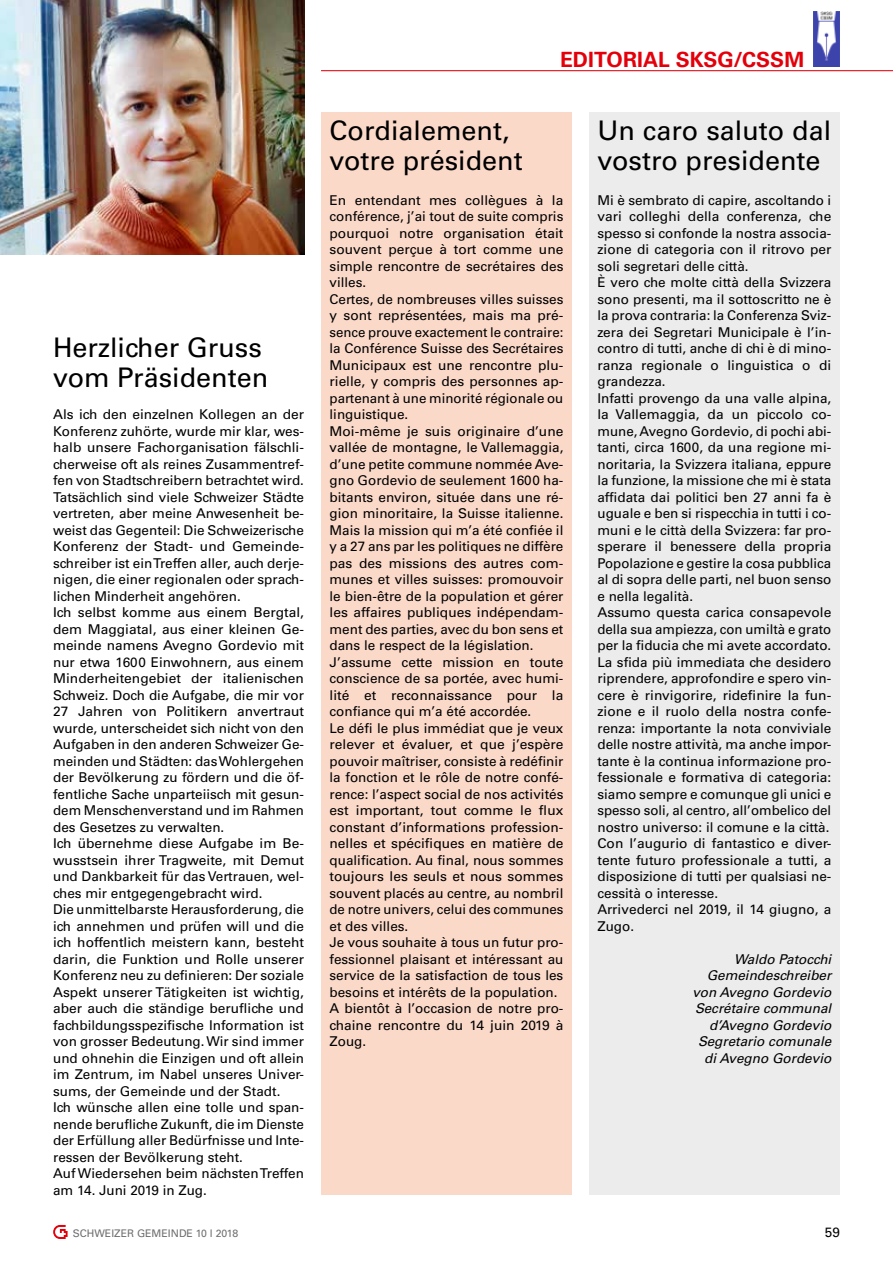
<style>
.page{position:relative;width:893px;height:1263px;background:#fff}
.page>*{position:absolute;margin:0;border:0;box-sizing:border-box;transform-origin:0 0}
.t1{font:27px/30px "Univers LT Std";color:#000}
.t2{font:700 21px "Univers LT Std";color:#e3000b}
.t3{font:13.5px/16.5px "Univers LT Std";color:#000}
.t4{font:italic 13.5px/16.5px "Univers LT Std";color:#000;text-align:right}
.t5{font:10.5px "Univers LT Std";color:#6e6e6e}
</style>
<div class="page">
<svg style="left:53px;top:1225px;width:15px;height:14px"></svg>
<hr style="left:321px;top:70px;width:572px;height:1px;background:#e3000b">
<div style="left:589px;top:112px;width:251px;height:1083px;background:#ececec"></div>
<div style="left:321px;top:112px;width:251px;height:1083px;background:#fbd9c9"></div>
<img style="left:0;top:0;width:304px;height:254px">
<img style="left:813px;top:11px;width:27px;height:56px">
<h1 class="t1" style="left:53px;top:332px;width:217px">Herzlicher Gruss vom Präsidenten</h1>
<p class="t3" style="left:53px;top:406px;width:252px">Als ich den einzelnen Kollegen an der Konferenz zuhörte, wurde mir klar, wes&shy;halb unsere Fachorganisation fälschli&shy;cherweise oft als reines Zusammentref&shy;fen von Stadtschreibern betrachtet wird.<br>Tatsächlich sind viele Schweizer Städte vertreten, aber meine Anwesenheit be&shy;weist das Gegenteil: Die Schweizerische Konferenz der Stadt- und Gemeinde&shy;schreiber ist ein Treffen aller, auch derje&shy;nigen, die einer regionalen oder sprach&shy;lichen Minderheit angehören.<br>Ich selbst komme aus einem Bergtal, dem Maggiatal, aus einer kleinen Ge&shy;meinde namens Avegno Gordevio mit nur etwa 1600 Einwohnern, aus einem Minderheitengebiet der italienischen Schweiz. Doch die Aufgabe, die mir vor 27 Jahren von Politikern anvertraut wurde, unterscheidet sich nicht von den Aufgaben in den anderen Schweizer Ge&shy;meinden und Städten: das Wohlergehen der Bevölkerung zu fördern und die öf&shy;fentliche Sache unparteiisch mit gesun&shy;dem Menschenverstand und im Rahmen des Gesetzes zu verwalten.<br>Ich übernehme diese Aufgabe im Be&shy;wusstsein ihrer Tragweite, mit Demut und Dankbarkeit für das Vertrauen, wel&shy;ches mir entgegengebracht wird.<br>Die unmittelbarste Herausforderung, die ich annehmen und prüfen will und die ich hoffentlich meistern kann, besteht darin, die Funktion und Rolle unserer Konferenz neu zu definieren: Der soziale Aspekt unserer Tätigkeiten ist wichtig, aber auch die ständige berufliche und fachbildungsspezifische Information ist von grosser Bedeutung. Wir sind immer und ohnehin die Einzigen und oft allein im Zentrum, im Nabel unseres Univer&shy;sums, der Gemeinde und der Stadt.<br>Ich wünsche allen eine tolle und span&shy;nende berufliche Zukunft, die im Dienste der Erfüllung aller Bedürfnisse und Inte&shy;ressen der Bevölkerung steht.<br>Auf Wiedersehen beim nächsten Treffen am 14. Juni 2019 in Zug.</p>
<h2 class="t2" style="left:560px;top:47px;width:246px">EDITORIAL SKSG/CSSM</h2>
<h1 class="t1" style="left:330px;top:116px;width:195px">Cordialement, votre président</h1>
<p class="t3" style="left:330px;top:192px;width:235px">En entendant mes collègues à la conférence, j’ai tout de suite compris pourquoi notre organisation était souvent perçue à tort comme une simple rencontre de secrétaires des villes.<br>Certes, de nombreuses villes suisses y sont représentées, mais ma pré&shy;sence prouve exactement le contraire: la Conférence Suisse des Secrétaires Municipaux est une rencontre plu&shy;rielle, y compris des personnes ap&shy;partenant à une minorité régionale ou linguistique.<br>Moi-même je suis originaire d’une vallée de montagne, le Vallemaggia, d’une petite commune nommée Ave&shy;gno Gordevio de seulement 1600 ha&shy;bitants environ, située dans une ré&shy;gion minoritaire, la Suisse italienne.<br>Mais la mission qui m’a été confiée il y a 27 ans par les politiques ne diffère pas des missions des autres com&shy;munes et villes suisses: promouvoir le bien-être de la population et gérer les affaires publiques indépendam&shy;ment des parties, avec du bon sens et dans le respect de la législation.<br>J’assume cette mission en toute conscience de sa portée, avec humi&shy;lité et reconnaissance pour la confiance qui m’a été accordée.<br>Le défi le plus immédiat que je veux relever et évaluer, et que j’espère pouvoir maîtriser, consiste à redéfinir la fonction et le rôle de notre confé&shy;rence: l’aspect social de nos activités est important, tout comme le flux constant d’informations profession&shy;nelles et spécifiques en matière de qualification. Au final, nous sommes toujours les seuls et nous sommes souvent placés au centre, au nombril de notre univers, celui des communes et des villes.<br>Je vous souhaite à tous un futur pro&shy;fessionnel plaisant et intéressant au service de la satisfaction de tous les besoins et intérêts de la population.<br>A bientôt à l’occasion de notre pro&shy;chaine rencontre du 14 juin 2019 à Zoug.</p>
<h1 class="t1" style="left:597px;top:116px;width:235px">Un caro saluto dal vostro presidente</h1>
<p class="t3" style="left:597px;top:192px;width:235px">Mi è sembrato di capire, ascoltando i vari colleghi della conferenza, che spesso si confonde la nostra associa&shy;zione di categoria con il ritrovo per soli segretari delle città.<br>È vero che molte città della Svizzera sono presenti, ma il sottoscritto ne è la prova contraria: la Conferenza Sviz&shy;zera dei Segretari Municipale è l’in&shy;contro di tutti, anche di chi è di mino&shy;ranza regionale o linguistica o di grandezza.<br>Infatti provengo da una valle alpina, la Vallemaggia, da un piccolo co&shy;mune, Avegno Gordevio, di pochi abi&shy;tanti, circa 1600, da una regione mi&shy;noritaria, la Svizzera italiana, eppure la funzione, la missione che mi è stata affidata dai politici ben 27 anni fa è uguale e ben si rispecchia in tutti i co&shy;muni e le città della Svizzera: far pro&shy;sperare il benessere della propria Popolazione e gestire la cosa pubblica al di sopra delle parti, nel buon senso e nella legalità.<br>Assumo questa carica consapevole della sua ampiezza, con umiltà e grato per la fiducia che mi avete accordato.<br>La sfida più immediata che desidero riprendere, approfondire e spero vin&shy;cere è rinvigorire, ridefinire la fun&shy;zione e il ruolo della nostra confe&shy;renza: importante la nota conviviale delle nostre attività, ma anche impor&shy;tante è la continua informazione pro&shy;fessionale e formativa di categoria: siamo sempre e comunque gli unici e spesso soli, al centro, all’ombelico del nostro universo: il comune e la città.<br>Con l’augurio di fantastico e diver&shy;tente futuro professionale a tutti, a disposizione di tutti per qualsiasi ne&shy;cessità o interesse.<br>Arrivederci nel 2019, il 14 giugno, a Zugo.</p>
<p class="t4" style="left:692px;top:951px;width:140px">Waldo Patocchi<br>Gemeindeschreiber von Avegno Gordevio<br>Secrétaire communal d’Avegno Gordevio<br>Segretario comunale di Avegno Gordevio</p>
<p class="t5" style="left:73px;top:1227px;width:167px">SCHWEIZER GEMEINDE 10 l 2018</p>
<p class="t3" style="left:825px;top:1224px;width:17px">59</p>
</div>
